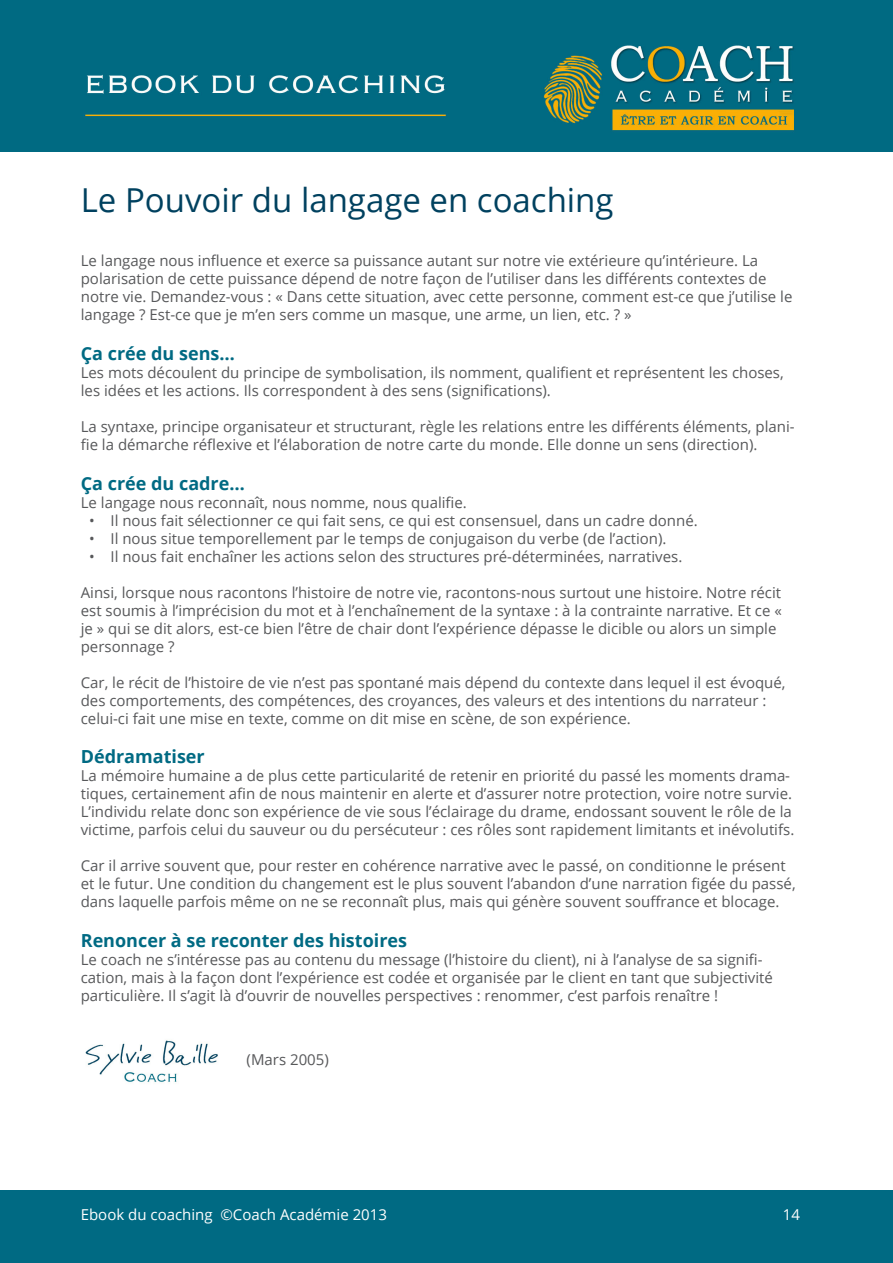
<style>
.page{position:relative;width:893px;height:1263px;background:#fff}
.page>*{position:absolute;margin:0;border:0;box-sizing:border-box;transform-origin:0 0}
.t1{font:33px "Open Sans";color:#00415f}
.t2{font:700 18px "Open Sans";color:#006a83}
.t3{font:15px/18px "Open Sans";color:#57585a}
.t4{font:15px "Open Sans";color:#fff}
</style>
<div class="page">
<img style="left:0;top:0;width:893px;height:152px">
<div style="left:0;top:1191px;width:893px;height:72px;background:#006a83"></div>
<img style="left:85px;top:1040px;width:133px;height:42px">
<h1 class="t1" style="left:81px;top:178px;width:534px">Le Pouvoir du langage en coaching</h1>
<p class="t3" style="left:81px;top:252px;width:713px">Le langage nous influence et exerce sa puissance autant sur notre vie extérieure qu’intérieure. La polarisation de cette puissance dépend de notre façon de l’utiliser dans les différents contextes de notre vie. Demandez-vous : « Dans cette situation, avec cette personne, comment est-ce que j’utilise le langage ? Est-ce que je m’en sers comme un masque, une arme, un lien, etc. ? »</p>
<p class="t2" style="left:81px;top:341px;width:156px">Ça crée du sens…</p>
<p class="t3" style="left:81px;top:363px;width:704px">Les mots découlent du principe de symbolisation, ils nomment, qualifient et représentent les choses, les idées et les actions. Ils correspondent à des sens (significations).</p>
<p class="t3" style="left:81px;top:417px;width:715px">La syntaxe, principe organisateur et structurant, règle les relations entre les différents éléments, plani&shy;fie la démarche réflexive et l’élaboration de notre carte du monde. Elle donne un sens (direction).</p>
<p class="t2" style="left:81px;top:470px;width:166px">Ça crée du cadre…</p>
<p class="t3" style="left:81px;top:493px;width:388px">Le langage nous reconnaît, nous nomme, nous qualifie.</p>
<p class="t3" style="left:89px;top:511px;width:610px">• Il nous fait sélectionner ce qui fait sens, ce qui est consensuel, dans un cadre donné.</p>
<p class="t3" style="left:89px;top:529px;width:579px">• Il nous situe temporellement par le temps de conjugaison du verbe (de l’action).</p>
<p class="t3" style="left:89px;top:547px;width:595px">• Il nous fait enchaîner les actions selon des structures pré-déterminées, narratives.</p>
<p class="t3" style="left:81px;top:583px;width:703px">Ainsi, lorsque nous racontons l’histoire de notre vie, racontons-nous surtout une histoire. Notre récit est soumis à l’imprécision du mot et à l’enchaînement de la syntaxe : à la contrainte narrative. Et ce « je » qui se dit alors, est-ce bien l’être de chair dont l’expérience dépasse le dicible ou alors un simple personnage ?</p>
<p class="t3" style="left:81px;top:673px;width:706px">Car, le récit de l’histoire de vie n’est pas spontané mais dépend du contexte dans lequel il est évoqué, des comportements, des compétences, des croyances, des valeurs et des intentions du narrateur : celui-ci fait une mise en texte, comme on dit mise en scène, de son expérience.</p>
<p class="t2" style="left:81px;top:744px;width:126px">Dédramatiser</p>
<p class="t3" style="left:81px;top:766px;width:715px">La mémoire humaine a de plus cette particularité de retenir en priorité du passé les moments drama&shy;tiques, certainement afin de nous maintenir en alerte et d’assurer notre protection, voire notre survie.<br>L’individu relate donc son expérience de vie sous l’éclairage du drame, endossant souvent le rôle de la victime, parfois celui du sauveur ou du persécuteur : ces rôles sont rapidement limitants et inévolutifs.</p>
<p class="t3" style="left:81px;top:856px;width:716px">Car il arrive souvent que, pour rester en cohérence narrative avec le passé, on conditionne le présent et le futur. Une condition du changement est le plus souvent l’abandon d’une narration figée du passé, dans laquelle parfois même on ne se reconnaît plus, mais qui génère souvent souffrance et blocage.</p>
<p class="t2" style="left:81px;top:927px;width:328px">Renoncer à se reconter des histoires</p>
<p class="t3" style="left:81px;top:950px;width:694px">Le coach ne s’intéresse pas au contenu du message (l’histoire du client), ni à l’analyse de sa signifi&shy;cation, mais à la façon dont l’expérience est codée et organisée par le client en tant que subjectivité particulière. Il s’agit là d’ouvrir de nouvelles perspectives : renommer, c’est parfois renaître !</p>
<p class="t3" style="left:247px;top:1050px;width:84px">(Mars 2005)</p>
<p class="t4" style="left:81px;top:1204px;width:308px">Ebook du coaching ©Coach Académie 2013</p>
<p class="t4" style="left:783px;top:1204px;width:19px">14</p>
</div>
